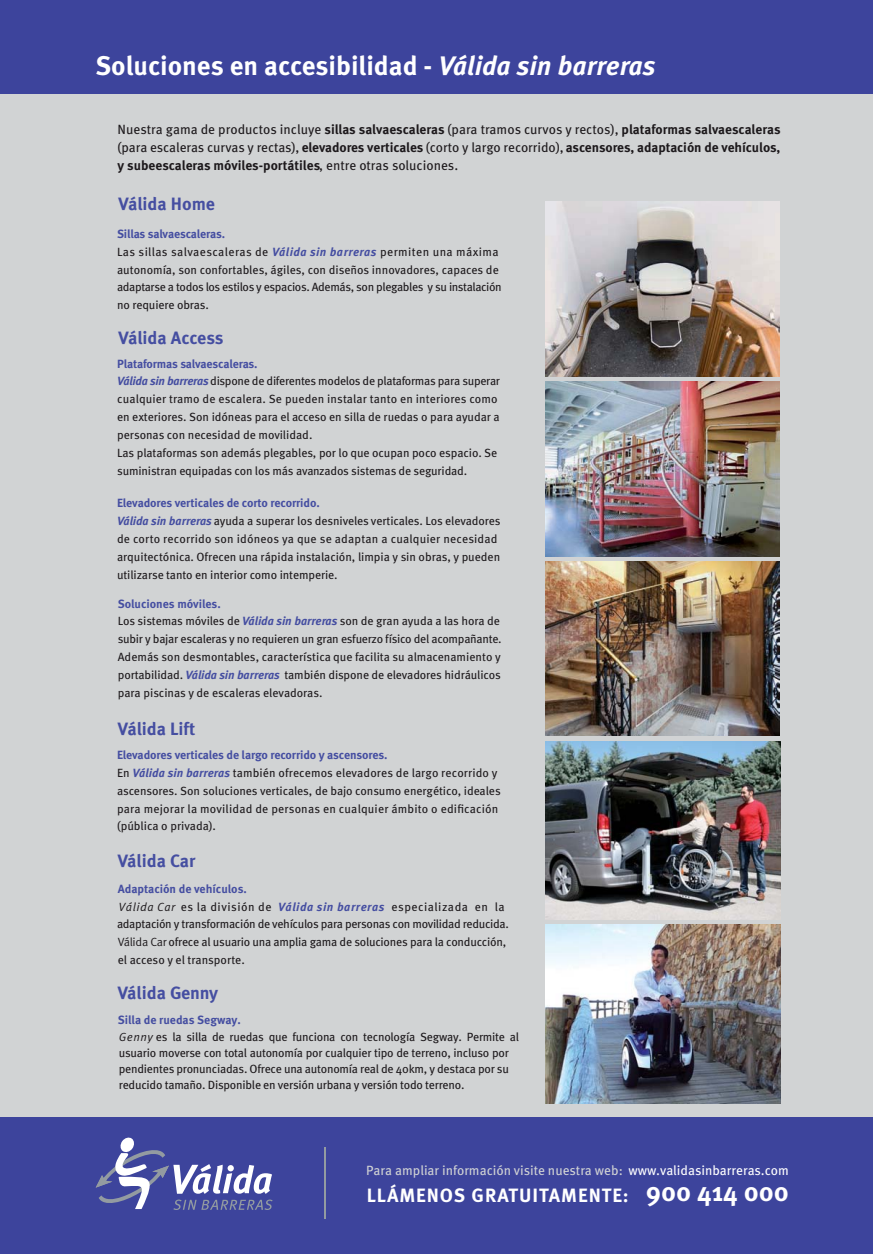
<style>
.page{position:relative;width:873px;height:1254px;background:#fff}
.page>*{position:absolute;margin:0;border:0;box-sizing:border-box;transform-origin:0 0}
.t1{font:700 26.7px "Meta Pro";color:#fff}
.t2{font:700 19.2px "Meta Pro";letter-spacing:.05em;color:#fff}
.t3{font:700 17.85px "Meta Pro";color:#454ea1}
.t4{font:700 13.35px/17.9px "Meta Pro";color:#1d191c;text-align:justify}
.t5{font:13.35px "Meta Pro";color:#d1d3d4}
.t6{font:11.85px/17.9px "Meta Pro";letter-spacing:-.01em;color:#1d191c}
.t7{font:11.85px "Meta Pro";letter-spacing:.04em;color:#1d191c}
.t8{font:700 11.85px "Meta Pro";color:#454ea1}
.s1{font-style:italic}
.s2{font-weight:400}
.s3{font-weight:700;color:#454ea1}
.s4{font-weight:700;font-style:italic;color:#454ea1}
.s5{font-style:inherit}
.s6{color:#fff}
.s7{font-size:26.7px}
</style>
<div class="page">
<div style="left:0;top:0;width:873px;height:1165px;background:#d1d3d4"></div>
<div style="left:0;top:0;width:873px;height:94px;background:#3d449c"></div>
<div style="left:0;top:1117px;width:873px;height:136px;background:#3d449c"></div>
<hr style="left:324px;top:1146px;width:1px;height:72px;background:#939ba1">
<svg style="left:96px;top:1137px;width:177px;height:72px"></svg>
<img style="left:545px;top:201px;width:234px;height:175px">
<img style="left:545px;top:381px;width:234px;height:175px">
<img style="left:545px;top:561px;width:234px;height:174px">
<img style="left:545px;top:741px;width:235px;height:178px">
<img style="left:545px;top:924px;width:235px;height:178px">
<h1 class="t1" style="left:95px;top:55px;width:562px">Soluciones en accesibilidad - <span class="s1">Válida sin barreras</span></h1>
<p class="t4" style="left:118px;top:122px;width:664px"><span class="s2">Nuestra gama de productos incluye</span> sillas salvaescaleras <span class="s2">(para tramos curvos y rectos),</span> plataformas salvaescaleras <span class="s2">(para escaleras curvas y rectas),</span> elevadores verticales <span class="s2">(corto y largo recorrido),</span> ascensores, adaptación de vehículos, y subeescaleras móviles-portátiles<span class="s2">, entre otras soluciones.</span></p>
<h3 class="t3" style="left:119px;top:197px;width:98px">Válida Home</h3>
<p class="t6" style="left:117px;top:226px;width:386px"><span class="s3">Sillas salvaescaleras.<br></span>Las sillas salvaescaleras de <span class="s4">Válida sin barreras</span> permiten una máxima autonomía, son confortables, ágiles, con diseños innovadores, capaces de adaptarse a todos los estilos y espacios. Además, son plegables y su instalación no requiere obras.</p>
<h3 class="t3" style="left:119px;top:331px;width:106px">Válida Access</h3>
<p class="t6" style="left:117px;top:356px;width:384px"><span class="s3">Plataformas salvaescaleras.<br></span><span class="s4">Válida sin barreras</span> dispone de diferentes modelos de plataformas para superar cualquier tramo de escalera. Se pueden instalar tanto en interiores como en exteriores. Son idóneas para el acceso en silla de ruedas o para ayudar a personas con necesidad de movilidad.<br>Las plataformas son además plegables, por lo que ocupan poco espacio. Se suministran equipadas con los más avanzados sistemas de seguridad.</p>
<p class="t6" style="left:117px;top:495px;width:385px"><span class="s3">Elevadores verticales de corto recorrido.<br></span><span class="s4">Válida sin barreras</span> ayuda a superar los desniveles verticales. Los elevadores de corto recorrido son idóneos ya que se adaptan a cualquier necesidad arquitectónica. Ofrecen una rápida instalación, limpia y sin obras, y pueden utilizarse tanto en interior como intemperie.</p>
<p class="t6" style="left:118px;top:595px;width:385px"><span class="s3">Soluciones móviles.<br></span>Los sistemas móviles de <span class="s4">Válida sin barreras</span> son de gran ayuda a las hora de subir y bajar escaleras y no requieren un gran esfuerzo físico del acompañante.<br>Además son desmontables, característica que facilita su almacenamiento y portabilidad. <span class="s4">Válida sin barreras</span> también dispone de elevadores hidráulicos para piscinas y de escaleras elevadoras.</p>
<h3 class="t3" style="left:118px;top:722px;width:79px">Válida Lift</h3>
<p class="t6" style="left:117px;top:747px;width:385px"><span class="s3">Elevadores verticales de largo recorrido y ascensores.<br></span>En <span class="s4">Válida sin barreras</span> también ofrecemos elevadores de largo recorrido y ascensores. Son soluciones verticales, de bajo consumo energético, ideales para mejorar la movilidad de personas en cualquier ámbito o edificación (pública o privada).</p>
<h3 class="t3" style="left:118px;top:854px;width:79px">Válida Car</h3>
<p class="t8" style="left:118px;top:884px;width:131px">Adaptación de vehículos.</p>
<p class="t6" style="left:117px;top:916px;width:393px">adaptación y transformación de vehículos para personas con movilidad reducida.<br><span class="s5">Válida Car</span> ofrece al usuario una amplia gama de soluciones para la conducción, el acceso y el transporte.</p>
<p class="t7" style="left:119px;top:902px;width:387px"><span class="s1">Válida Car</span> es la división de <span class="s4">Válida sin barreras</span> especializada en la</p>
<h3 class="t3" style="left:118px;top:985px;width:102px">Válida Genny</h3>
<p class="t6" style="left:119px;top:1029px;width:402px;line-height:16.4px"><span class="s1">Genny</span> es la silla de ruedas que funciona con tecnología Segway. Permite al usuario moverse con total autonomía por cualquier tipo de terreno, incluso por pendientes pronunciadas. Ofrece una autonomía real de 40km, y destaca por su reducido tamaño. Disponible en versión urbana y versión todo terreno.</p>
<p class="t8" style="left:118px;top:1015px;width:125px">Silla de ruedas Segway.</p>
<p class="t5" style="left:366px;top:1165px;width:424px">Para ampliar información visite nuestra web: <span class="s6">www.validasinbarreras.com</span></p>
<h2 class="t2" style="left:367px;top:1187px;width:423px">LLÁMENOS GRATUITAMENTE: <span class="s7">900 414 000</span></h2>
</div>
